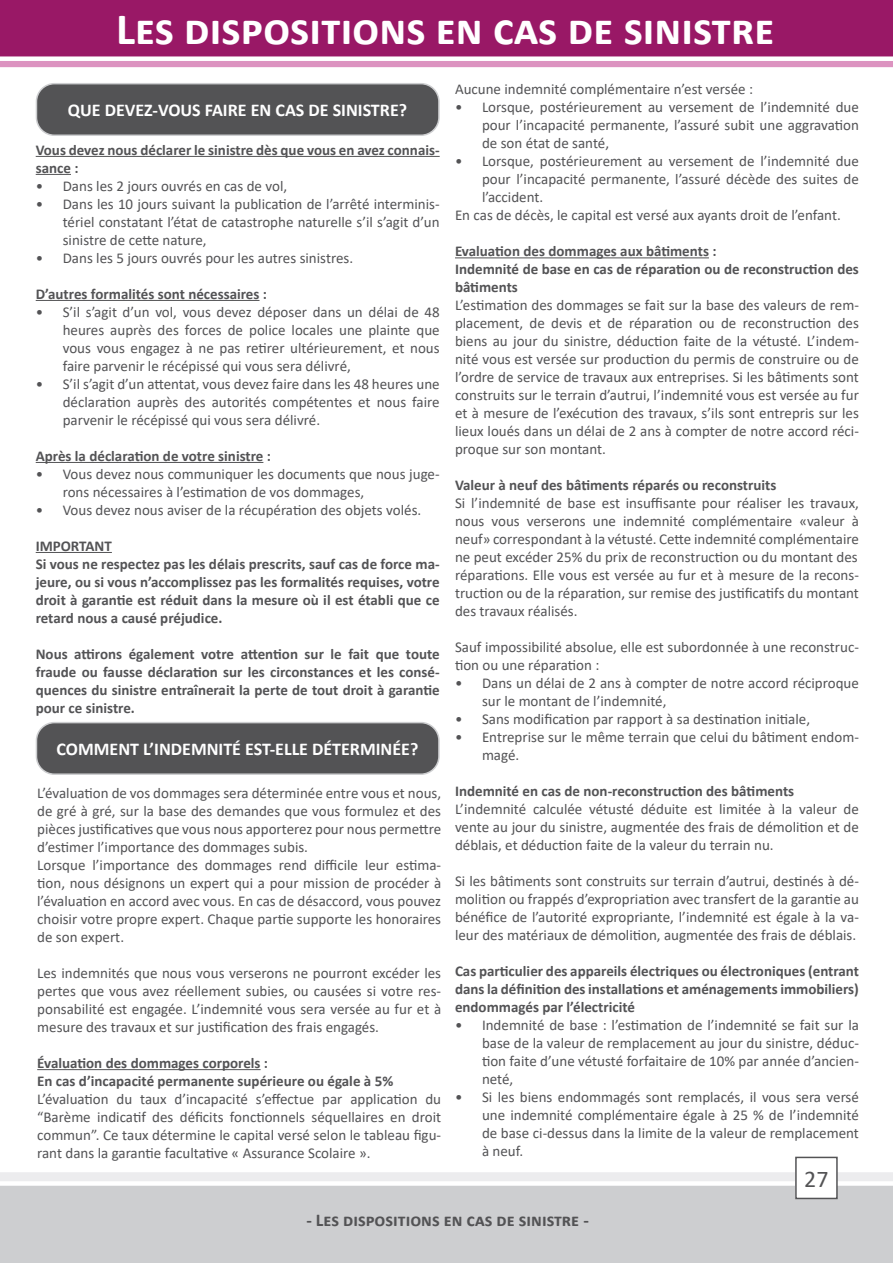
<style>
.page{position:relative;width:893px;height:1263px;background:#fff}
.page>*{position:absolute;margin:0;border:0;box-sizing:border-box;transform-origin:0 0}
.t1{font:700 45px "Calibri";color:#fff}
.t2{font:24px "Calibri";color:#535355}
.t3{font:700 18px "Calibri";color:#fff}
.t4{font:700 18px "Calibri";color:#535355}
.t5{font:15px/18px "Calibri";color:#535355;text-align:justify}
.t6{font:700 15px/18px "Calibri";color:#535355;text-align:justify}
</style>
<div class="page">
<svg style="left:0;top:61px;width:893px;height:7px"></svg>
<div style="left:0;top:0;width:893px;height:57px;background:#991866"></div>
<div style="left:0;top:1172px;width:893px;height:9px;background:#ececee"></div>
<div style="left:0;top:1185px;width:893px;height:78px;background:#cdced0"></div>
<div style="left:796px;top:1157px;width:41px;height:41px;background:#fff"></div>
<div style="left:795px;top:1157px;width:43px;height:42px;border:2px solid #535355"></div>
<div style="left:36px;top:84px;width:403px;height:51px;background:#535355;border-radius:18px"></div>
<div style="left:36px;top:83px;width:404px;height:53px;border:2px solid #cdced0;border-radius:18px"></div>
<hr style="left:36px;top:156px;width:404px;height:1px;background:#535355">
<hr style="left:36px;top:174px;width:35px;height:1px;background:#535355">
<hr style="left:36px;top:300px;width:223px;height:1px;background:#535355">
<hr style="left:36px;top:462px;width:227px;height:1px;background:#535355">
<hr style="left:36px;top:552px;width:76px;height:1px;background:#535355">
<div style="left:36px;top:723px;width:403px;height:51px;background:#535355;border-radius:18px"></div>
<div style="left:36px;top:722px;width:404px;height:53px;border:2px solid #cdced0;border-radius:18px"></div>
<hr style="left:37px;top:1069px;width:224px;height:1px;background:#535355">
<hr style="left:455px;top:257px;width:254px;height:1px;background:#535355">
<p class="t1" style="left:116px;top:-2px;width:660px">Les dispositions en cas de sinistre</p>
<p class="t3" style="left:68px;top:98px;width:341px">QUE DEVEZ-VOUS FAIRE EN CAS DE SINISTRE?</p>
<p class="t6" style="left:36px;top:141px;width:405px">Vous devez nous déclarer le sinistre dès que vous en avez connais&shy;sance :</p>
<p class="t5" style="left:36px;top:176px;width:253px">• Dans les 2 jours ouvrés en cas de vol,</p>
<p class="t5" style="left:63px;top:194px;width:378px;text-indent:-27px">• Dans les 10 jours suivant la publication de l’arrêté interminis&shy;tériel constatant l’état de catastrophe naturelle s’il s’agit d’un sinistre de cette nature,</p>
<p class="t5" style="left:36px;top:248px;width:319px">• Dans les 5 jours ouvrés pour les autres sinistres.</p>
<p class="t6" style="left:36px;top:285px;width:233px">D’autres formalités sont nécessaires :</p>
<p class="t5" style="left:63px;top:302px;width:378px;text-indent:-27px">• S’il s’agit d’un vol, vous devez déposer dans un délai de 48 heures auprès des forces de police locales une plainte que vous vous engagez à ne pas retirer ultérieurement, et nous faire parvenir le récépissé qui vous sera délivré,</p>
<p class="t5" style="left:63px;top:374px;width:378px;text-indent:-27px">• S’il s’agit d’un attentat, vous devez faire dans les 48 heures une déclaration auprès des autorités compétentes et nous faire parvenir le récépissé qui vous sera délivré.</p>
<p class="t6" style="left:36px;top:447px;width:237px">Après la déclaration de votre sinistre :</p>
<p class="t5" style="left:63px;top:464px;width:378px;text-indent:-27px">• Vous devez nous communiquer les documents que nous juge&shy;rons nécessaires à l’estimation de vos dommages,</p>
<p class="t5" style="left:36px;top:500px;width:387px">• Vous devez nous aviser de la récupération des objets volés.</p>
<p class="t6" style="left:36px;top:537px;width:78px">IMPORTANT</p>
<p class="t6" style="left:36px;top:555px;width:405px">Si vous ne respectez pas les délais prescrits, sauf cas de force ma&shy;jeure, ou si vous n’accomplissez pas les formalités requises, votre droit à garantie est réduit dans la mesure où il est établi que ce retard nous a causé préjudice.</p>
<p class="t6" style="left:36px;top:645px;width:405px">Nous attirons également votre attention sur le fait que toute fraude ou fausse déclaration sur les circonstances et les consé&shy;quences du sinistre entraînerait la perte de tout droit à garantie pour ce sinistre.</p>
<p class="t3" style="left:57px;top:736px;width:363px">COMMENT L’INDEMNITÉ EST-ELLE DÉTERMINÉE?</p>
<p class="t5" style="left:37px;top:783px;width:405px">L’évaluation de vos dommages sera déterminée entre vous et nous, de gré à gré, sur la base des demandes que vous formulez et des pièces justificatives que vous nous apporterez pour nous permettre d’estimer l’importance des dommages subis.</p>
<p class="t5" style="left:37px;top:855px;width:405px">Lorsque l’importance des dommages rend difficile leur estima&shy;tion, nous désignons un expert qui a pour mission de procéder à l’évaluation en accord avec vous. En cas de désaccord, vous pouvez choisir votre propre expert. Chaque partie supporte les honoraires de son expert.</p>
<p class="t5" style="left:37px;top:963px;width:405px">Les indemnités que nous vous verserons ne pourront excéder les pertes que vous avez réellement subies, ou causées si votre res&shy;ponsabilité est engagée. L’indemnité vous sera versée au fur et à mesure des travaux et sur justification des frais engagés.</p>
<p class="t6" style="left:37px;top:1054px;width:232px">Évaluation des dommages corporels :</p>
<p class="t6" style="left:37px;top:1072px;width:358px">En cas d’incapacité permanente supérieure ou égale à 5%</p>
<p class="t5" style="left:37px;top:1089px;width:405px">L’évaluation du taux d’incapacité s’effectue par application du “Barème indicatif des déficits fonctionnels séquellaires en droit commun”. Ce taux détermine le capital versé selon le tableau figu&shy;rant dans la garantie facultative « Assurance Scolaire ».</p>
<p class="t5" style="left:455px;top:80px;width:300px">Aucune indemnité complémentaire n’est versée :</p>
<p class="t5" style="left:482px;top:98px;width:378px;text-indent:-27px">• Lorsque, postérieurement au versement de l’indemnité due pour l’incapacité permanente, l’assuré subit une aggravation de son état de santé,</p>
<p class="t5" style="left:482px;top:152px;width:378px;text-indent:-27px">• Lorsque, postérieurement au versement de l’indemnité due pour l’incapacité permanente, l’assuré décède des suites de l’accident.</p>
<p class="t5" style="left:455px;top:206px;width:387px">En cas de décès, le capital est versé aux ayants droit de l’enfant.</p>
<p class="t6" style="left:455px;top:242px;width:263px">Evaluation des dommages aux bâtiments :</p>
<p class="t6" style="left:455px;top:260px;width:405px">Indemnité de base en cas de réparation ou de reconstruction des bâtiments</p>
<p class="t5" style="left:455px;top:296px;width:405px">L’estimation des dommages se fait sur la base des valeurs de rem&shy;placement, de devis et de réparation ou de reconstruction des biens au jour du sinistre, déduction faite de la vétusté. L’indem&shy;nité vous est versée sur production du permis de construire ou de l’ordre de service de travaux aux entreprises. Si les bâtiments sont construits sur le terrain d’autrui, l’indemnité vous est versée au fur et à mesure de l’exécution des travaux, s’ils sont entrepris sur les lieux loués dans un délai de 2 ans à compter de notre accord réci&shy;proque sur son montant.</p>
<p class="t6" style="left:455px;top:476px;width:323px">Valeur à neuf des bâtiments réparés ou reconstruits</p>
<p class="t5" style="left:455px;top:494px;width:405px">Si l’indemnité de base est insuffisante pour réaliser les travaux, nous vous verserons une indemnité complémentaire «valeur à neuf» correspondant à la vétusté. Cette indemnité complémentaire ne peut excéder 25% du prix de reconstruction ou du montant des</p>
<p class="t5" style="left:455px;top:566px;width:405px">réparations. Elle vous est versée au fur et à mesure de la recons&shy;truction ou de la réparation, sur remise des justificatifs du montant des travaux réalisés.</p>
<p class="t5" style="left:455px;top:638px;width:405px">Sauf impossibilité absolue, elle est subordonnée à une reconstruc&shy;tion ou une réparation :</p>
<p class="t5" style="left:482px;top:674px;width:378px;text-indent:-27px">• Dans un délai de 2 ans à compter de notre accord réciproque sur le montant de l’indemnité,</p>
<p class="t5" style="left:455px;top:710px;width:357px">• Sans modification par rapport à sa destination initiale,</p>
<p class="t5" style="left:482px;top:728px;width:378px;text-indent:-27px">• Entreprise sur le même terrain que celui du bâtiment endom&shy;magé.</p>
<p class="t6" style="left:455px;top:782px;width:341px">Indemnité en cas de non-reconstruction des bâtiments</p>
<p class="t5" style="left:455px;top:800px;width:405px">L’indemnité calculée vétusté déduite est limitée à la valeur de vente au jour du sinistre, augmentée des frais de démolition et de déblais, et déduction faite de la valeur du terrain nu.</p>
<p class="t5" style="left:455px;top:872px;width:405px">Si les bâtiments sont construits sur terrain d’autrui, destinés à dé&shy;molition ou frappés d’expropriation avec transfert de la garantie au bénéfice de l’autorité expropriante, l’indemnité est égale à la va&shy;leur des matériaux de démolition, augmentée des frais de déblais.</p>
<p class="t6" style="left:455px;top:962px;width:405px">Cas particulier des appareils électriques ou électroniques (entrant dans la définition des installations et aménagements immobiliers) endommagés par l’électricité</p>
<p class="t5" style="left:482px;top:1016px;width:378px;text-indent:-27px">• Indemnité de base : l’estimation de l’indemnité se fait sur la base de la valeur de remplacement au jour du sinistre, déduc&shy;tion faite d’une vétusté forfaitaire de 10% par année d’ancien&shy;neté,</p>
<p class="t5" style="left:482px;top:1088px;width:378px;text-indent:-27px">• Si les biens endommagés sont remplacés, il vous sera versé une indemnité complémentaire égale à 25 % de l’indemnité de base ci-dessus dans la limite de la valeur de remplacement à neuf.</p>
<p class="t2" style="left:804px;top:1162px;width:26px">27</p>
<p class="t4" style="left:306px;top:1207px;width:284px">- Les dispositions en cas de sinistre -</p>
</div>
